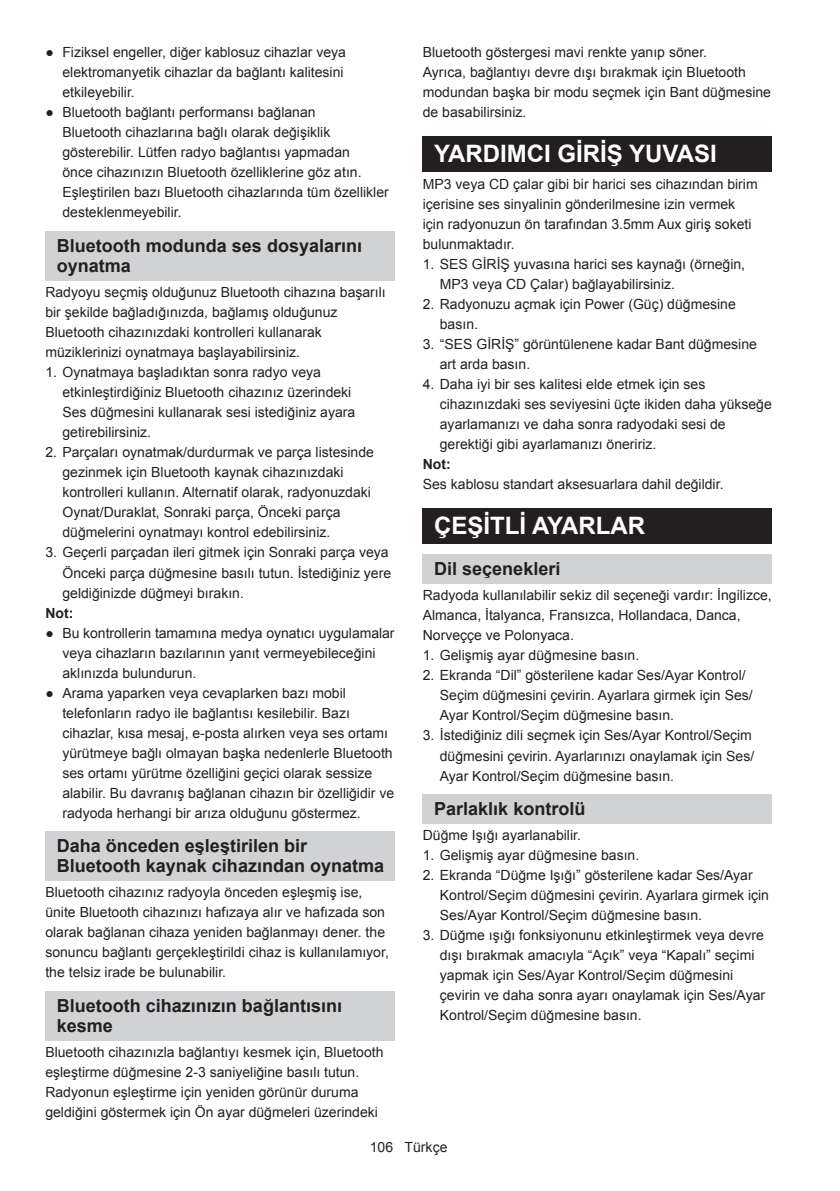
<style>
.page{position:relative;width:840px;height:1191px;background:#fff}
.page>*{position:absolute;margin:0;border:0;box-sizing:border-box;transform-origin:0 0}
.t1{font:700 24px "Arial";color:#fff}
.t2{font:700 18px/20px "Arial";color:#231f20}
.t3{font:14px/20px "Arial";color:#231f20}
.t4{font:700 14px "Arial";color:#231f20}
</style>
<div class="page">
<div style="left:45px;top:231px;width:349px;height:49px;background:#d1d2d4"></div>
<div style="left:45px;top:831px;width:349px;height:49px;background:#d1d2d4"></div>
<div style="left:45px;top:991px;width:349px;height:49px;background:#d1d2d4"></div>
<div style="left:422px;top:137px;width:349px;height:35px;background:#231f20"></div>
<div style="left:422px;top:508px;width:349px;height:36px;background:#231f20"></div>
<div style="left:422px;top:554px;width:349px;height:29px;background:#d1d2d4"></div>
<div style="left:422px;top:794px;width:349px;height:29px;background:#d1d2d4"></div>
<p class="t3" style="left:62px;top:43px;width:285px;text-indent:-17px">● Fiziksel engeller, diğer kablosuz cihazlar veya elektromanyetik cihazlar da bağlantı kalitesini etkileyebilir.</p>
<p class="t3" style="left:62px;top:103px;width:328px;text-indent:-17px">● Bluetooth bağlantı performansı bağlanan<br>Bluetooth cihazlarına bağlı olarak değişiklik gösterebilir. Lütfen radyo bağlantısı yapmadan<br>önce cihazınızın Bluetooth özelliklerine göz atın.<br>Eşleştirilen bazı Bluetooth cihazlarında tüm özellikler desteklenmeyebilir.</p>
<p class="t2" style="left:57px;top:236px;width:307px">Bluetooth modunda ses dosyalarını oynatma</p>
<p class="t3" style="left:45px;top:282px;width:342px">Radyoyu seçmiş olduğunuz Bluetooth cihazına başarılı bir şekilde bağladığınızda, bağlamış olduğunuz Bluetooth cihazınızdaki kontrolleri kullanarak müziklerinizi oynatmaya başlayabilirsiniz.</p>
<p class="t3" style="left:62px;top:362px;width:294px;text-indent:-17px">1. Oynatmaya başladıktan sonra radyo veya etkinleştirdiğiniz Bluetooth cihazınız üzerindeki Ses düğmesini kullanarak sesi istediğiniz ayara getirebilirsiniz.</p>
<p class="t3" style="left:62px;top:442px;width:313px;text-indent:-17px">2. Parçaları oynatmak/durdurmak ve parça listesinde gezinmek için Bluetooth kaynak cihazınızdaki kontrolleri kullanın. Alternatif olarak, radyonuzdaki Oynat/Duraklat, Sonraki parça, Önceki parça düğmelerini oynatmayı kontrol edebilirsiniz.</p>
<p class="t3" style="left:62px;top:543px;width:330px;text-indent:-17px">3. Geçerli parçadan ileri gitmek için Sonraki parça veya<br>Önceki parça düğmesine basılı tutun. İstediğiniz yere geldiğinizde düğmeyi bırakın.</p>
<p class="t4" style="left:45px;top:603px;width:29px">Not:</p>
<p class="t3" style="left:62px;top:623px;width:333px;text-indent:-17px">● Bu kontrollerin tamamına medya oynatıcı uygulamalar veya cihazların bazılarının yanıt vermeyebileceğini aklınızda bulundurun.</p>
<p class="t3" style="left:62px;top:683px;width:333px;text-indent:-17px">● Arama yaparken veya cevaplarken bazı mobil telefonların radyo ile bağlantısı kesilebilir. Bazı cihazlar, kısa mesaj, e-posta alırken veya ses ortamı yürütmeye bağlı olmayan başka nedenlerle Bluetooth ses ortamı yürütme özelliğini geçici olarak sessize alabilir. Bu davranış bağlanan cihazın bir özelliğidir ve radyoda herhangi bir arıza olduğunu göstermez.</p>
<p class="t2" style="left:57px;top:836px;width:329px">Daha önceden eşleştirilen bir<br>Bluetooth kaynak cihazından oynatma</p>
<p class="t3" style="left:45px;top:882px;width:345px">Bluetooth cihazınız radyoyla önceden eşleşmiş ise, ünite Bluetooth cihazınızı hafızaya alır ve hafızada son olarak bağlanan cihaza yeniden bağlanmayı dener. the sonuncu bağlantı gerçekleştirildi cihaz is kullanılamıyor, the telsiz irade be bulunabilir.</p>
<p class="t2" style="left:57px;top:996px;width:287px">Bluetooth cihazınızın bağlantısını kesme</p>
<p class="t3" style="left:45px;top:1042px;width:339px">Bluetooth cihazınızla bağlantıyı kesmek için, Bluetooth eşleştirme düğmesine 2-3 saniyeliğine basılı tutun.<br>Radyonun eşleştirme için yeniden görünür duruma geldiğini göstermek için Ön ayar düğmeleri üzerindeki</p>
<p class="t3" style="left:422px;top:43px;width:349px">Bluetooth göstergesi mavi renkte yanıp söner.<br>Ayrıca, bağlantıyı devre dışı bırakmak için Bluetooth modundan başka bir modu seçmek için Bant düğmesine de basabilirsiniz.</p>
<h1 class="t1" style="left:434px;top:138px;width:284px">YARDIMCI GİRİŞ YUVASI</h1>
<p class="t3" style="left:422px;top:174px;width:336px">MP3 veya CD çalar gibi bir harici ses cihazından birim içerisine ses sinyalinin gönderilmesine izin vermek için radyonuzun ön tarafından 3.5mm Aux giriş soketi bulunmaktadır.</p>
<p class="t3" style="left:439px;top:254px;width:307px;text-indent:-17px">1. SES GİRİŞ yuvasına harici ses kaynağı (örneğin,<br>MP3 veya CD Çalar) bağlayabilirsiniz.</p>
<p class="t3" style="left:439px;top:294px;width:297px;text-indent:-17px">2. Radyonuzu açmak için Power (Güç) düğmesine basın.</p>
<p class="t3" style="left:439px;top:334px;width:318px;text-indent:-17px">3. “SES GİRİŞ” görüntülenene kadar Bant düğmesine art arda basın.</p>
<p class="t3" style="left:439px;top:374px;width:333px;text-indent:-17px">4. Daha iyi bir ses kalitesi elde etmek için ses cihazınızdaki ses seviyesini üçte ikiden daha yükseğe ayarlamanızı ve daha sonra radyodaki sesi de gerektiği gibi ayarlamanızı öneririz.</p>
<p class="t4" style="left:422px;top:455px;width:29px">Not:</p>
<p class="t3" style="left:422px;top:474px;width:302px">Ses kablosu standart aksesuarlara dahil değildir.</p>
<h1 class="t1" style="left:434px;top:509px;width:212px">ÇEŞİTLİ AYARLAR</h1>
<p class="t2" style="left:434px;top:559px;width:128px">Dil seçenekleri</p>
<p class="t3" style="left:422px;top:585px;width:350px">Radyoda kullanılabilir sekiz dil seçeneği vardır: İngilizce,<br>Almanca, İtalyanca, Fransızca, Hollandaca, Danca,<br>Norveççe ve Polonyaca.</p>
<p class="t3" style="left:422px;top:645px;width:218px">1. Gelişmiş ayar düğmesine basın.</p>
<p class="t3" style="left:439px;top:665px;width:314px;text-indent:-17px">2. Ekranda “Dil” gösterilene kadar Ses/Ayar Kontrol/<br>Seçim düğmesini çevirin. Ayarlara girmek için Ses/<br>Ayar Kontrol/Seçim düğmesine basın.</p>
<p class="t3" style="left:439px;top:725px;width:316px;text-indent:-17px">3. İstediğiniz dili seçmek için Ses/Ayar Kontrol/Seçim düğmesini çevirin. Ayarlarınızı onaylamak için Ses/<br>Ayar Kontrol/Seçim düğmesine basın.</p>
<p class="t2" style="left:434px;top:799px;width:153px">Parlaklık kontrolü</p>
<p class="t3" style="left:422px;top:825px;width:159px">Düğme Işığı ayarlanabilir.</p>
<p class="t3" style="left:422px;top:845px;width:218px">1. Gelişmiş ayar düğmesine basın.</p>
<p class="t3" style="left:439px;top:865px;width:330px;text-indent:-17px">2. Ekranda “Düğme Işığı” gösterilene kadar Ses/Ayar<br>Kontrol/Seçim düğmesini çevirin. Ayarlara girmek için<br>Ses/Ayar Kontrol/Seçim düğmesine basın.</p>
<p class="t3" style="left:439px;top:925px;width:327px;text-indent:-17px">3. Düğme ışığı fonksiyonunu etkinleştirmek veya devre dışı bırakmak amacıyla “Açık” veya “Kapalı” seçimi yapmak için Ses/Ayar Kontrol/Seçim düğmesini çevirin ve daha sonra ayarı onaylamak için Ses/Ayar Kontrol/Seçim düğmesine basın.</p>
<p class="t3" style="left:369px;top:1137px;width:79px">106 Türkçe</p>
</div>
